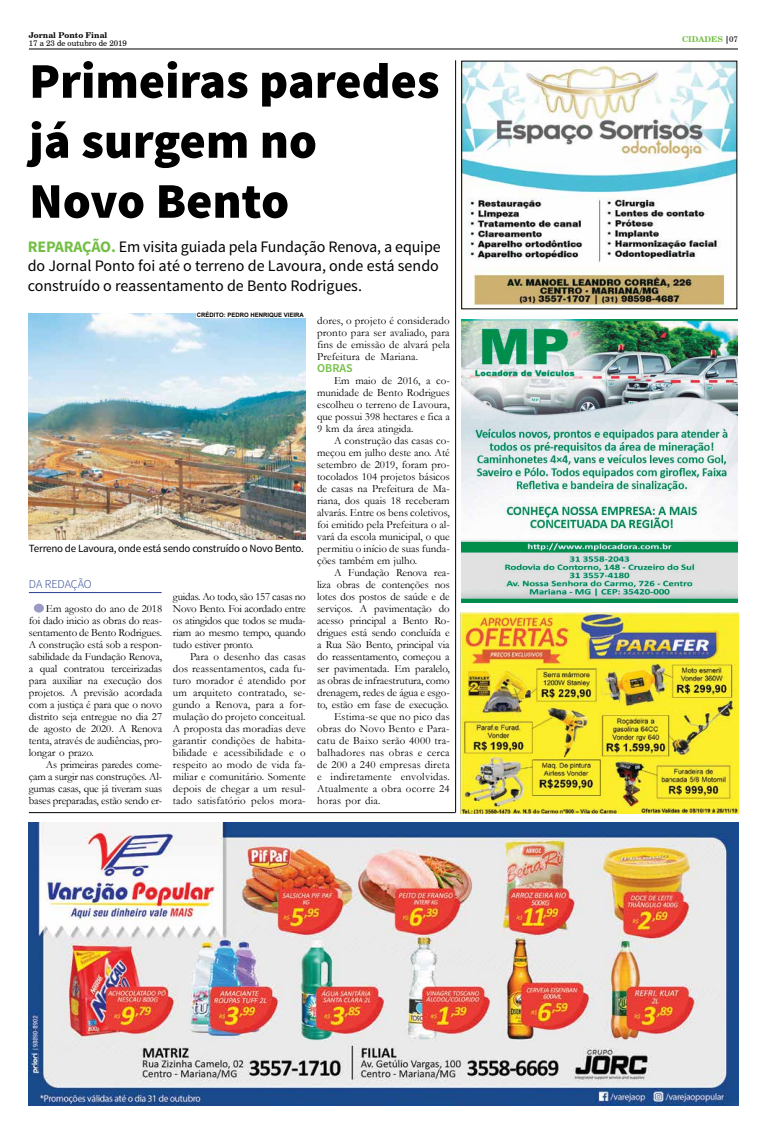
<style>
.page{position:relative;width:766px;height:1134px;background:#fff}
.page>*{position:absolute;margin:0;border:0;box-sizing:border-box;transform-origin:0 0}
.t1{font:900 50px/60px "Source Sans Pro";color:#000}
.t2{font:16px/19.2px "Source Sans Pro";color:#000;text-align:justify}
.t3{font:300 12px "Source Sans Pro";letter-spacing:-.01em;color:#25408f}
.t4{font:600 12px "Source Sans Pro";color:#72bf44}
.t5{font:11px/12px "Garamond";letter-spacing:-.01em;color:#000;text-align:justify}
.t6{font:11px "Garamond";letter-spacing:.02em;color:#000}
.t7{font:11px "Source Sans Pro";letter-spacing:-.02em;color:#000}
.t8{font:8px "Century Schlbk Cyrillic BT";color:#000}
.t9{font:700 8px "Century Schlbk Cyrillic BT";color:#000}
.t10{font:700 8px "Century Schlbk Cyrillic BT";color:#72bf44}
.t11{font:700 6px "Arial";color:#000}
.s1{font-weight:700;color:#72bf44}
.s2{color:#000}
.s3{font-weight:400;color:#000}
</style>
<div class="page">
<hr style="left:29px;top:49px;width:708px;height:1px;background:#000">
<img style="left:460px;top:612px;width:278px;height:201px">
<hr style="left:455px;top:60px;width:1px;height:752px;background:#000">
<hr style="left:29px;top:812px;width:426px;height:1px;background:#000">
<img style="left:461px;top:320px;width:276px;height:282px">
<img style="left:463px;top:63px;width:271px;height:244px">
<img style="left:29px;top:822px;width:708px;height:284px">
<hr style="left:29px;top:592px;width:132px;height:1px;background:#25408f">
<div style="left:34px;top:604px;width:10px;height:9px;background:#9b9bc5;border-radius:50%"></div>
<img style="left:29px;top:313px;width:276px;height:227px">
<div style="left:196px;top:312px;width:109px;height:6px;background:#fff"></div>
<p class="t9" style="left:29px;top:30px;width:80px">Jornal Ponto Final</p>
<p class="t8" style="left:29px;top:38px;width:99px">17 a 23 de outubro de 2019</p>
<h1 class="t1" style="left:29px;top:53px;width:411px">Primeiras paredes já surgem no<br>Novo Bento</h1>
<h2 class="t2" style="left:28px;top:238px;width:414px"><span class="s1">REPARAÇÃO.</span> Em visita guiada pela Fundação Renova, a equipe do Jornal Ponto foi até o terreno de Lavoura, onde está sendo construído o reassentamento de Bento Rodrigues.</h2>
<p class="t11" style="left:197px;top:310px;width:108px">CRÉDITO: PEDRO HENRIQUE VIEIRA</p>
<p class="t7" style="left:29px;top:542px;width:276px">Terreno de Lavoura, onde está sendo construído o Novo Bento.</p>
<p class="t3" style="left:29px;top:577px;width:64px">DA REDAÇÃO</p>
<p class="t5" style="left:29px;top:602px;width:135px;text-indent:17px">Em agosto do ano de 2018 foi dado inicio as obras do reas&shy;sentamento de Bento Rodrigues.<br>A construção está sob a respon&shy;sabilidade da Fundação Renova, a qual contratou terceirizadas para auxiliar na execução dos projetos. A previsão acordada com a justiça é para que o novo distrito seja entregue no dia 27 de agosto de 2020. A Renova tenta, através de audiências, pro&shy;longar o prazo.</p>
<p class="t5" style="left:29px;top:758px;width:135px;text-indent:17px">As primeiras paredes come&shy;çam a surgir nas construções. Al&shy;gumas casas, que já tiveram suas bases preparadas, estão sendo er-</p>
<p class="t5" style="left:173px;top:590px;width:134px">guidas. Ao todo, são 157 casas no Novo Bento. Foi acordado entre os atingidos que todos se muda&shy;riam ao mesmo tempo, quando tudo estiver pronto.</p>
<p class="t5" style="left:173px;top:650px;width:134px;text-indent:17px">Para o desenho das casas dos reassentamentos, cada fu&shy;turo morador é atendido por um arquiteto contratado, se&shy;gundo a Renova, para a for&shy;mulação do projeto conceitual.<br>A proposta das moradias deve garantir condições de habita&shy;bilidade e acessibilidade e o respeito ao modo de vida fa&shy;miliar e comunitário. Somente depois de chegar a um resul&shy;tado satisfatório pelos mora-</p>
<p class="t5" style="left:317px;top:314px;width:134px">dores, o projeto é considerado pronto para ser avaliado, para fins de emissão de alvará pela Prefeitura de Mariana.</p>
<p class="t4" style="left:317px;top:361px;width:37px">OBRAS</p>
<p class="t5" style="left:317px;top:374px;width:134px;text-indent:17px">Em maio de 2016, a co&shy;munidade de Bento Rodrigues escolheu o terreno de Lavoura, que possui 398 hectares e fica a 9 km da área atingida.</p>
<p class="t5" style="left:317px;top:434px;width:134px;text-indent:17px">A construção das casas co&shy;meçou em julho deste ano. Até setembro de 2019, foram pro&shy;tocolados 104 projetos básicos de casas na Prefeitura de Ma&shy;riana, dos quais 18 receberam alvarás. Entre os bens coletivos, foi emitido pela Prefeitura o al&shy;vará da escola municipal, o que permitiu o início de suas funda&shy;ções também em julho.</p>
<p class="t5" style="left:334px;top:566px;width:117px">A Fundação Renova rea-</p>
<p class="t5" style="left:317px;top:578px;width:134px">liza obras de contenções nos</p>
<p class="t5" style="left:317px;top:590px;width:134px">lotes dos postos de saúde e de</p>
<p class="t5" style="left:317px;top:602px;width:134px">serviços. A pavimentação do</p>
<p class="t5" style="left:317px;top:614px;width:134px">acesso principal a Bento Ro-</p>
<p class="t5" style="left:317px;top:626px;width:134px">drigues está sendo concluída e</p>
<p class="t5" style="left:317px;top:638px;width:134px">a Rua São Bento, principal via</p>
<p class="t5" style="left:317px;top:650px;width:134px">do reassentamento, começou a</p>
<p class="t5" style="left:317px;top:662px;width:134px">ser pavimentada. Em paralelo,</p>
<p class="t5" style="left:317px;top:674px;width:134px">as obras de infraestrutura, como</p>
<p class="t5" style="left:317px;top:686px;width:134px">drenagem, redes de água e esgo-</p>
<p class="t5" style="left:317px;top:698px;width:133px">to, estão em fase de execução.</p>
<p class="t6" style="left:334px;top:709px;width:117px">Estima-se que no pico das</p>
<p class="t6" style="left:317px;top:721px;width:134px">obras do Novo Bento e Para-</p>
<p class="t6" style="left:317px;top:733px;width:134px">catu de Baixo serão 4000 tra-</p>
<p class="t6" style="left:317px;top:745px;width:134px">balhadores nas obras e cerca</p>
<p class="t6" style="left:317px;top:757px;width:134px">de 200 a 240 empresas direta</p>
<p class="t6" style="left:317px;top:769px;width:134px">e indiretamente envolvidas.</p>
<p class="t6" style="left:317px;top:781px;width:134px">Atualmente a obra ocorre 24</p>
<p class="t6" style="left:317px;top:793px;width:65px">horas por dia.</p>
<p class="t10" style="left:682px;top:34px;width:57px">CIDADES <span class="s2">|</span><span class="s3">07</span></p>
</div>
